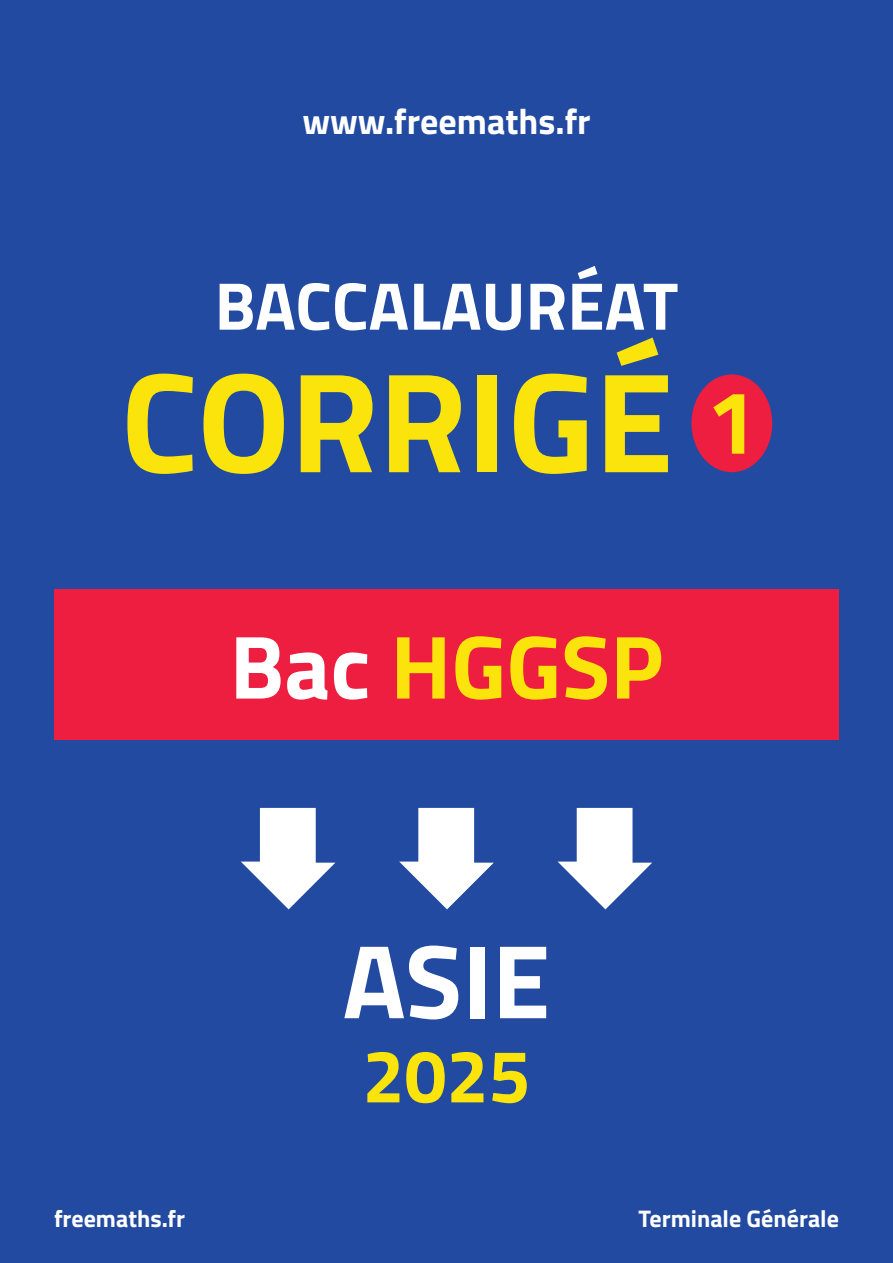
<style>
.page{position:relative;width:893px;height:1263px;background:#214aa0}
.page>*{position:absolute;margin:0;border:0;box-sizing:border-box;transform-origin:0 0}
.t1{font:700 142.5px "Titillium";color:#fbe30c}
.t2{font:700 105px "Titillium";color:#fff}
.t3{font:700 90px "Titillium";color:#fbe30c}
.t4{font:700 75px "Titillium";color:#fbe30c}
.t5{font:700 67.5px "Titillium";color:#fff}
.t6{font:700 36px "Titillium";color:#fff}
.t7{font:700 24px "Titillium";color:#fff}
.s1{font-size:90px}
.s2{color:#fff}
</style>
<div class="page">
<div style="left:691px;top:374px;width:81px;height:98px;background:#ed1e40;border-radius:50%"></div>
<svg style="left:241px;top:808px;width:94px;height:101px"></svg>
<svg style="left:399px;top:808px;width:95px;height:101px"></svg>
<svg style="left:558px;top:808px;width:94px;height:101px"></svg>
<div style="left:54px;top:589px;width:785px;height:151px;background:#ed1e40"></div>
<h3 class="t6" style="left:302px;top:94px;width:290px">www.freemaths.fr</h3>
<h3 class="t5" style="left:215px;top:254px;width:465px">BACCALAURÉAT</h3>
<h1 class="t1" style="left:121px;top:313px;width:638px">CORRIGÉ <span class="s1">1</span></h1>
<h3 class="t3" style="left:230px;top:598px;width:435px"><span class="s2">Bac</span> HGGSP</h3>
<p class="t2" style="left:343px;top:901px;width:209px">ASIE</p>
<h3 class="t4" style="left:362px;top:1019px;width:169px">2025</h3>
<p class="t7" style="left:54px;top:1200px;width:133px">freemaths.fr</p>
<p class="t7" style="left:639px;top:1200px;width:202px">Terminale Générale</p>
</div>
